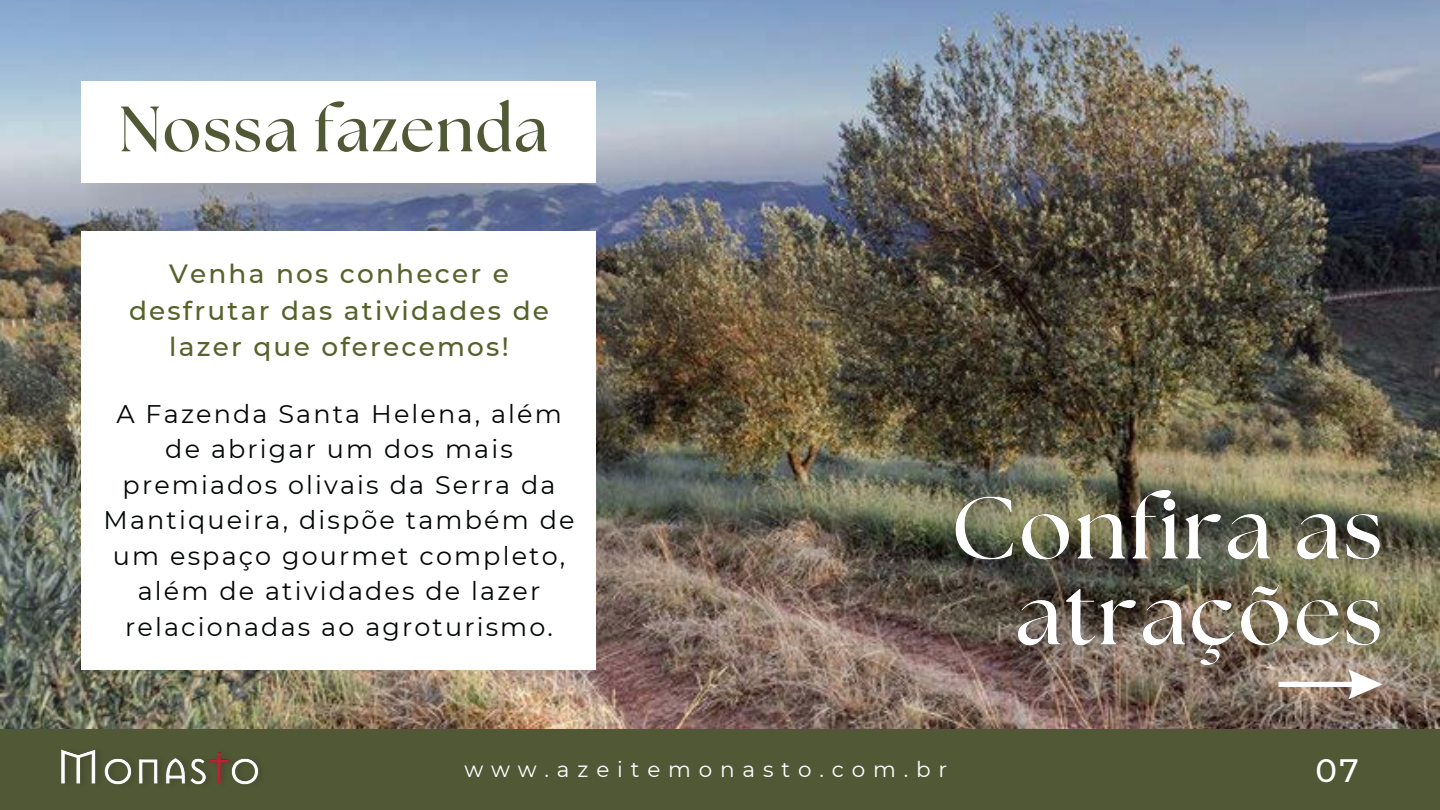
<style>
.page{position:relative;width:1440px;height:810px;background:#fff}
.page>*{position:absolute;margin:0;border:0;box-sizing:border-box;transform-origin:0 0}
.t1{font:700 63.9px "The Seasons";letter-spacing:.025em;color:#515836}
.t2{font:500 32.3px "Montserrat";color:#fff}
.t3{font:500 26.4px/36.8px "Montserrat";letter-spacing:.085em;color:#57622b;text-align:center}
.t4{font:25.5px/35.4px "Montserrat";letter-spacing:.085em;color:#040707;text-align:center}
.t5{font:21.5px "Montserrat";letter-spacing:.365em;color:#fff}
</style>
<div class="page">
<img style="left:0;top:0;width:1440px;height:729px">
<div style="left:81px;top:231px;width:515px;height:438px;background:#fff"></div>
<img style="left:81px;top:92px;width:516px;height:139px">
<div style="left:81px;top:81px;width:515px;height:102px;background:#fff"></div>
<div style="left:0;top:729px;width:1440px;height:81px;background:#515836"></div>
<img style="left:61px;top:749px;width:198px;height:36px">
<img style="left:914px;top:455px;width:508px;height:251px">
<h1 class="t1" style="left:119px;top:100px;width:431px">Nossa fazenda</h1>
<p class="t3" style="left:129px;top:255px;width:421px">Venha nos conhecer e desfrutar das atividades de lazer que oferecemos!</p>
<p class="t4" style="left:104px;top:396px;width:472px">A Fazenda Santa Helena, além de abrigar um dos mais premiados olivais da Serra da<br>Mantiqueira, dispõe também de um espaço gourmet completo, além de atividades de lazer relacionadas ao agroturismo.</p>
<p class="t5" style="left:464px;top:756px;width:484px">www.azeitemonasto.com.br</p>
<p class="t2" style="left:1315px;top:751px;width:45px">07</p>
</div>
